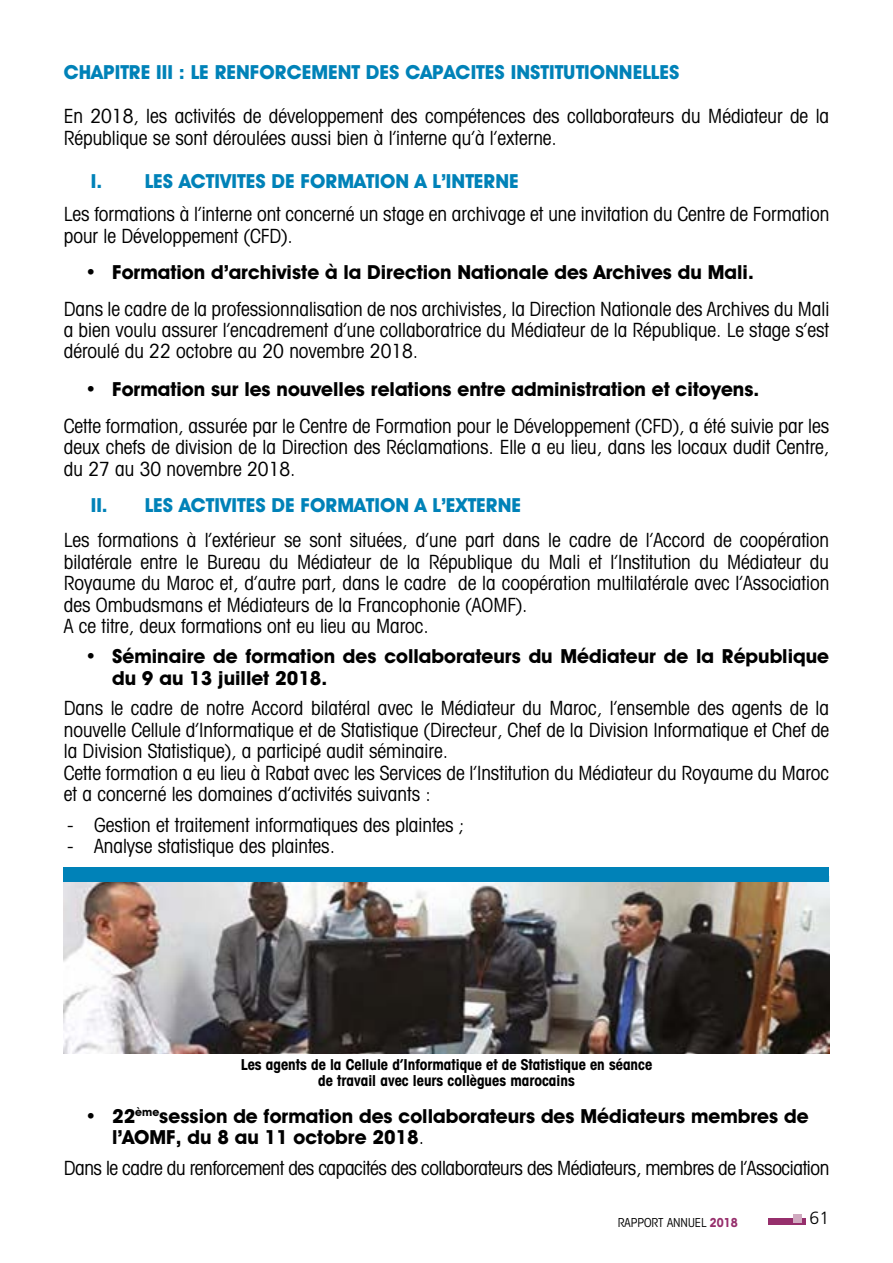
<style>
.page{position:relative;width:893px;height:1263px;background:#fff}
.page>*{position:absolute;margin:0;border:0;box-sizing:border-box;transform-origin:0 0}
.t1{font:condensed 19.5px/21.5px "Avant Garde IT Cby BT";color:#000}
.t2{font:700 19.5px/21.5px "Avant Garde IT Cby BT";color:#000}
.t3{font:700 19.5px "Avant Garde IT Cby BT";color:#0082b8}
.t4{font:condensed 19.5px "Avant Garde IT Cby BT";letter-spacing:-.02em;color:#000}
.t5{font:300 17.7px "Frutiger";color:#000}
.t6{font:700 condensed 15px/16.5px "Avant Garde IT Cby BT";color:#000;text-align:center}
.t7{font:condensed 12.3px "Avant Garde IT Cby BT";color:#000}
.s1{font-weight:700;font-stretch:normal}
.s2{font-weight:400;font-stretch:condensed}
.s3{font-weight:700;color:#962f6c}
</style>
<div class="page">
<div style="left:768px;top:1219px;width:38px;height:6px;background:#962f6c"></div>
<div style="left:793px;top:1214px;width:8px;height:8px;background:#d0aac0"></div>
<img style="left:64px;top:882px;width:765px;height:171px">
<div style="left:64px;top:867px;width:765px;height:15px;background:#0082b8"></div>
<p class="t3" style="left:64px;top:61px;width:617px">CHAPITRE III : LE RENFORCEMENT DES CAPACITES INSTITUTIONNELLES</p>
<p class="t1" style="left:64px;top:106px;width:767px">En 2018, les activités de développement des compétences des collaborateurs du Médiateur de la<br>République se sont déroulées aussi bien à l’interne qu’à l’externe.</p>
<p class="t3" style="left:91px;top:169px;width:429px">I. LES ACTIVITES DE FORMATION A L’INTERNE</p>
<p class="t1" style="left:64px;top:203px;width:767px">Les formations à l’interne ont concerné un stage en archivage et une invitation du Centre de Formation pour le Développement (CFD).</p>
<p class="t1" style="left:64px;top:254px;width:767px;line-height:36.5px;text-indent:21px">• <span class="s1">Formation d’archiviste à la Direction Nationale des Archives du Mali.<br></span>Dans le cadre de la professionnalisation de nos archivistes, la Direction Nationale des Archives du Mali</p>
<p class="t1" style="left:64px;top:319px;width:767px">a bien voulu assurer l’encadrement d’une collaboratrice du Médiateur de la République. Le stage s’est déroulé du 22 octobre au 20 novembre 2018.</p>
<p class="t1" style="left:64px;top:371px;width:767px;line-height:36.5px;text-indent:21px">• <span class="s1">Formation sur les nouvelles relations entre administration et citoyens.<br></span>Cette formation, assurée par le Centre de Formation pour le Développement (CFD), a été suivie par les</p>
<p class="t1" style="left:64px;top:437px;width:767px">deux chefs de division de la Direction des Réclamations. Elle a eu lieu, dans les locaux dudit Centre, du 27 au 30 novembre 2018.</p>
<p class="t3" style="left:91px;top:493px;width:432px">II. LES ACTIVITES DE FORMATION A L’EXTERNE</p>
<p class="t1" style="left:64px;top:529px;width:767px">Les formations à l’extérieur se sont situées, d’une part dans le cadre de l’Accord de coopération bilatérale entre le Bureau du Médiateur de la République du Mali et l’Institution du Médiateur du Royaume du Maroc et, d’autre part, dans le cadre de la coopération multilatérale avec l’Association des Ombudsmans et Médiateurs de la Francophonie (AOMF).<br>A ce titre, deux formations ont eu lieu au Maroc.</p>
<p class="t2" style="left:112px;top:646px;width:718px;text-indent:-27px"><span class="s2">•</span> Séminaire de formation des collaborateurs du Médiateur de la République du 9 au 13 juillet 2018.</p>
<p class="t1" style="left:64px;top:698px;width:767px">Dans le cadre de notre Accord bilatéral avec le Médiateur du Maroc, l’ensemble des agents de la nouvelle Cellule d’Informatique et de Statistique (Directeur, Chef de la Division Informatique et Chef de la Division Statistique), a participé audit séminaire.<br>Cette formation a eu lieu à Rabat avec les Services de l’Institution du Médiateur du Royaume du Maroc et a concerné les domaines d’activités suivants :</p>
<p class="t1" style="left:67px;top:814px;width:399px">- Gestion et traitement informatiques des plaintes ;</p>
<p class="t1" style="left:67px;top:835px;width:269px">- Analyse statistique des plaintes.</p>
<p class="t6" style="left:241px;top:1056px;width:413px">Les agents de la Cellule d’Informatique et de Statistique en séance de travail avec leurs collègues marocains</p>
<p class="t2" style="left:112px;top:1105px;width:698px;text-indent:-27px"><span class="s2">•</span> 22<sup>ème</sup>session de formation des collaborateurs des Médiateurs membres de l’AOMF, du 8 au 11 octobre 2018<span class="s2">.</span></p>
<p class="t4" style="left:64px;top:1156px;width:767px">Dans le cadre du renforcement des capacités des collaborateurs des Médiateurs, membres de l’Association</p>
<p class="t7" style="left:618px;top:1215px;width:122px">RAPPORT ANNUEL <span class="s3">2018</span></p>
<p class="t5" style="left:809px;top:1207px;width:21px">61</p>
</div>
